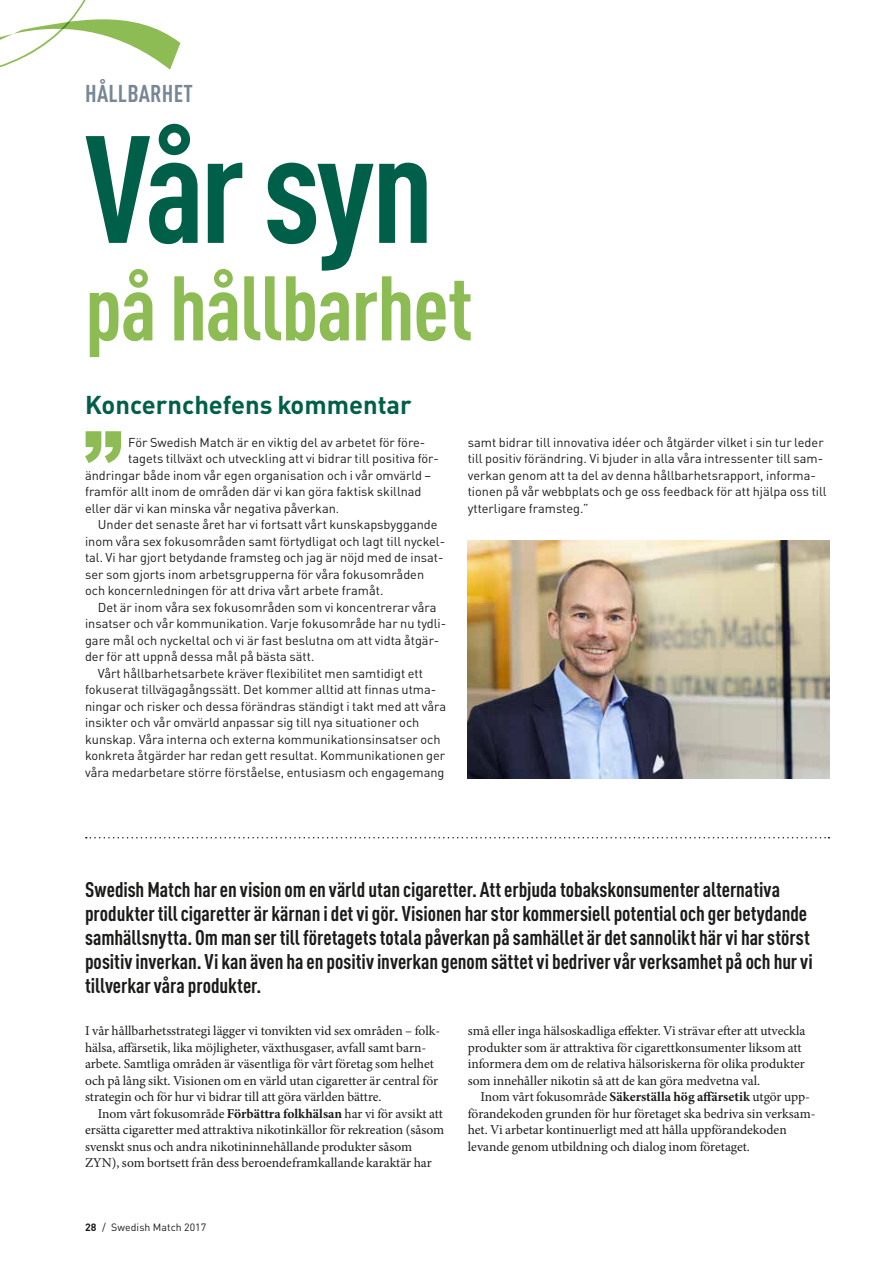
<style>
.page{position:relative;width:893px;height:1263px;background:#fff}
.page>*{position:absolute;margin:0;border:0;box-sizing:border-box;transform-origin:0 0}
.Rubrik_1__byt_färg_m{font:700 condensed 150px "DIN Pro";letter-spacing:-.03em;color:#005f48}
.Rubrik_1__byt_färg_m-2{font:700 condensed 90px "DIN Pro";letter-spacing:-.015em;color:#8dbc54}
.CaseRUB{font:700 25.5px "DIN Pro";color:#005f48}
.Rubrik_0_Sektionsrub{font:700 condensed 24px "DIN Pro";letter-spacing:.01em;color:#788795}
.Ingress_stor__span{font:700 condensed 21px/24px "DIN Pro";color:#1c1b1a}
.Bröd_indrag{font:13.5px/16.5px "Minion Pro";color:#1c1b1a}
.Bröd__KEEP___GREP_på{font:13.5px/16.5px "Minion Pro";color:#1c1b1a}
.Fakta_1_STOR___indra{font:12.75px/16.5px "DIN Pro";color:#1c1b1a}
.Fakta_1_STOR__GREP_p{font:12.75px "DIN Pro";color:#1c1b1a}
.Pagina__kapslad_sidf{font:10.5px "DIN Pro";letter-spacing:.01em;color:#1c1b1a}
.s1{font-weight:700}
</style>
<div class="page">
<svg style="left:85px;top:431px;width:36px;height:32px"></svg>
<img style="left:468px;top:540px;width:361px;height:238px">
<svg style="left:86px;top:837px;width:743px;height:1px"></svg>
<svg style="left:0;top:0;width:180px;height:70px"></svg>
<p class="Rubrik_0_Sektionsrub" style="left:85px;top:75px;width:109px">HÅLLBARHET</p>
<p class="Rubrik_1__byt_färg_m" style="left:85px;top:76px;width:350px">Vår syn</p>
<p class="Rubrik_1__byt_färg_m-2" style="left:85px;top:240px;width:389px">på hållbarhet</p>
<p class="CaseRUB" style="left:85px;top:383px;width:328px">Koncernchefens kommentar</p>
<p class="Fakta_1_STOR__GREP_p" style="left:128px;top:432px;width:298px">För Swedish Match är en viktig del av arbetet för före-</p>
<p class="Fakta_1_STOR__GREP_p" style="left:128px;top:448px;width:312px">tagets tillväxt och utveckling att vi bidrar till positiva för-</p>
<p class="Fakta_1_STOR__GREP_p" style="left:85px;top:465px;width:348px">ändringar både inom vår egen organisation och i vår omvärld –</p>
<p class="Fakta_1_STOR__GREP_p" style="left:85px;top:481px;width:338px">framför allt inom de områden där vi kan göra faktisk skillnad</p>
<p class="Fakta_1_STOR__GREP_p" style="left:85px;top:498px;width:256px">eller där vi kan minska vår negativa påverkan.</p>
<p class="Fakta_1_STOR___indra" style="left:85px;top:515px;width:362px;text-indent:13px">Under det senaste året har vi fortsatt vårt kunskapsbyggande inom våra sex fokusområden samt förtydligat och lagt till nyckel&shy;tal. Vi har gjort betydande framsteg och jag är nöjd med de insat&shy;ser som gjorts inom arbetsgrupperna för våra fokusområden och koncernledningen för att driva vårt arbete framåt.</p>
<p class="Fakta_1_STOR___indra" style="left:85px;top:597px;width:363px;text-indent:13px">Det är inom våra sex fokusområden som vi koncentrerar våra insatser och vår kommunikation. Varje fokusområde har nu tydli&shy;gare mål och nyckeltal och vi är fast beslutna om att vidta åtgär&shy;der för att uppnå dessa mål på bästa sätt.</p>
<p class="Fakta_1_STOR___indra" style="left:85px;top:663px;width:363px;text-indent:13px">Vårt hållbarhetsarbete kräver flexibilitet men samtidigt ett fokuserat tillvägagångssätt. Det kommer alltid att finnas utma&shy;ningar och risker och dessa förändras ständigt i takt med att våra insikter och vår omvärld anpassar sig till nya situationer och kunskap. Våra interna och externa kommunikationsinsatser och konkreta åtgärder har redan gett resultat. Kommunikationen ger våra medarbetare större förståelse, entusiasm och engagemang</p>
<p class="Fakta_1_STOR___indra" style="left:468px;top:432px;width:360px">samt bidrar till innovativa idéer och åtgärder vilket i sin tur leder till positiv förändring. Vi bjuder in alla våra intressenter till sam&shy;verkan genom att ta del av denna hållbarhetsrapport, informa&shy;tionen på vår webbplats och ge oss feedback för att hjälpa oss till ytterligare framsteg.”</p>
<p class="Ingress_stor__span" style="left:85px;top:876px;width:729px">Swedish Match har en vision om en värld utan cigaretter. Att erbjuda tobakskonsumenter alternativa produkter till cigaretter är kärnan i det vi gör. Visionen har stor kommersiell potential och ger betydande samhällsnytta. Om man ser till företagets totala påverkan på samhället är det sannolikt här vi har störst positiv inverkan. Vi kan även ha en positiv inverkan genom sättet vi bedriver vår verksamhet på och hur vi tillverkar våra produkter.</p>
<p class="Bröd__KEEP___GREP_på" style="left:85px;top:1023px;width:357px">I vår hållbarhetsstrategi lägger vi tonvikten vid sex områden – folk&shy;hälsa, affärsetik, lika möjligheter, växthusgaser, avfall samt barn&shy;arbete. Samtliga områden är väsentliga för vårt företag som helhet och på lång sikt. Visionen om en värld utan cigaretter är central för strategin och för hur vi bidrar till att göra världen bättre.</p>
<p class="Bröd_indrag" style="left:85px;top:1105px;width:361px;text-indent:13px">Inom vårt fokusområde <span class="s1">Förbättra folkhälsan</span> har vi för avsikt att ersätta cigaretter med attraktiva nikotinkällor för rekreation (såsom svenskt snus och andra nikotininnehållande produkter såsom ZYN), som bortsett från dess beroendeframkallande karaktär har</p>
<p class="Bröd_indrag" style="left:468px;top:1023px;width:339px">små eller inga hälsoskadliga effekter. Vi strävar efter att utveckla produkter som är attraktiva för cigarettkonsumenter liksom att informera dem om de relativa hälsoriskerna för olika produkter som innehåller nikotin så att de kan göra medvetna val.</p>
<p class="Bröd_indrag" style="left:468px;top:1089px;width:349px;text-indent:13px">Inom vårt fokusområde <span class="s1">Säkerställa hög affärsetik</span> utgör upp&shy;förandekoden grunden för hur företaget ska bedriva sin verksam&shy;het. Vi arbetar kontinuerligt med att hålla uppförandekoden levande genom utbildning och dialog inom företaget.</p>
<p class="Pagina__kapslad_sidf" style="left:85px;top:1219px;width:123px"><span class="s1">28</span> / Swedish Match 2017</p>
</div>
